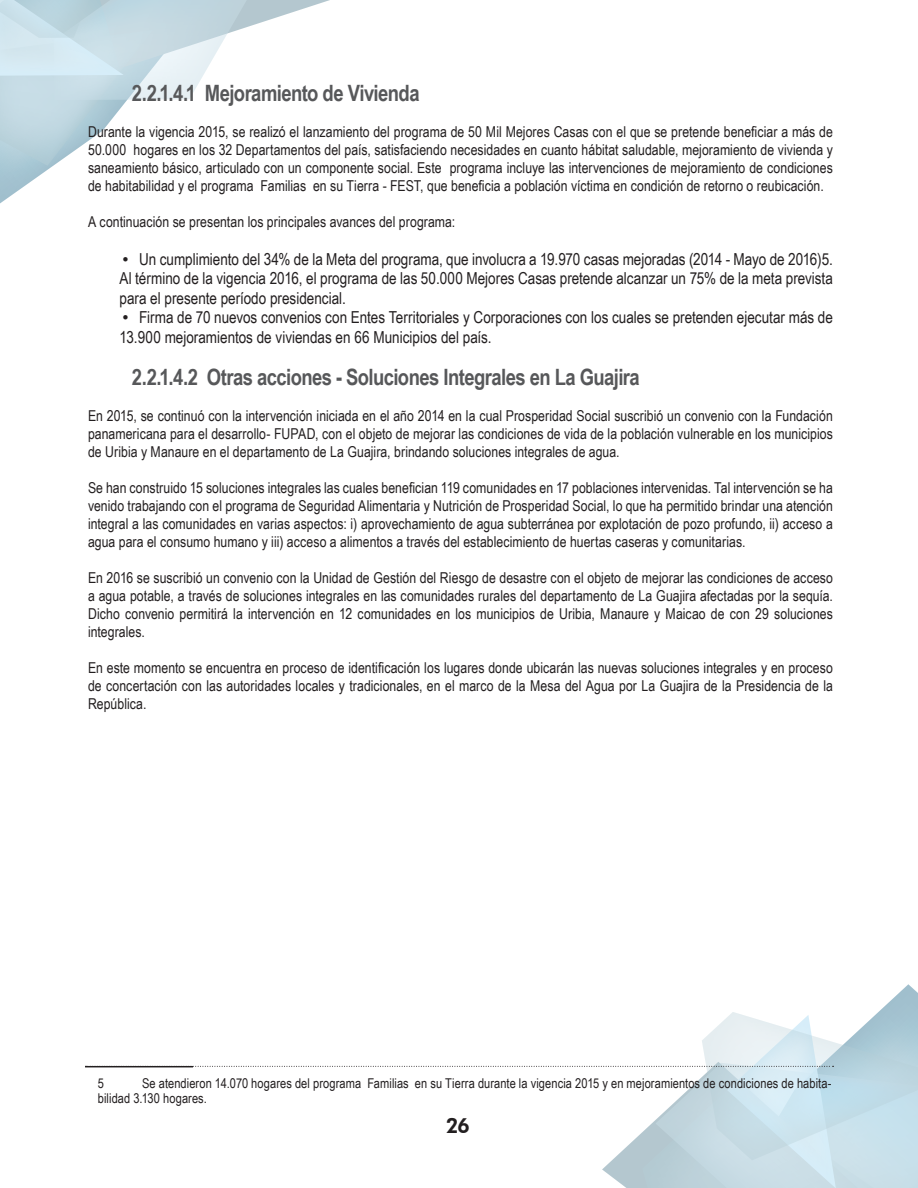
<style>
.page{position:relative;width:918px;height:1188px;background:#fff}
.page>*{position:absolute;margin:0;border:0;box-sizing:border-box;transform-origin:0 0}
.t1{font:700 22.5px "Arial Narrow";letter-spacing:-.025em;color:#57585a}
.t2{font:800 21px "Futura BT";color:#231f20}
.t3{font:16.5px/19.5px "Arial Narrow";color:#231f20;text-align:justify}
.t4{font:15px/18px "Arial Narrow";letter-spacing:.005em;color:#231f20;text-align:justify}
.t5{font:13.5px/15px "Arial Narrow";letter-spacing:.005em;color:#231f20}
.s1{font-family:"Futura BT";font-size:15px}
</style>
<div class="page">
<svg style="left:0;top:0;width:330px;height:203px"></svg>
<svg style="left:85px;top:984px;width:833px;height:204px"></svg>
<h1 class="t1" style="left:132px;top:76px;width:289px">2.2.1.4.1 Mejoramiento de Vivienda</h1>
<p class="t4" style="left:88px;top:123px;width:746px">Durante la vigencia 2015, se realizó el lanzamiento del programa de 50 Mil Mejores Casas con el que se pretende beneficiar a más de 50.000 hogares en los 32 Departamentos del país, satisfaciendo necesidades en cuanto hábitat saludable, mejoramiento de vivienda y saneamiento básico, articulado con un componente social. Este programa incluye las intervenciones de mejoramiento de condiciones de habitabilidad y el programa Familias en su Tierra - FEST, que beneficia a población víctima en condición de retorno o reubicación.</p>
<p class="t4" style="left:88px;top:213px;width:369px">A continuación se presentan los principales avances del programa:</p>
<p class="t3" style="left:120px;top:249px;width:715px"><span class="s1">•</span> Un cumplimiento del 34% de la Meta del programa, que involucra a 19.970 casas mejoradas (2014 - Mayo de 2016)5.<br>Al término de la vigencia 2016, el programa de las 50.000 Mejores Casas pretende alcanzar un 75% de la meta prevista para el presente período presidencial.</p>
<p class="t3" style="left:120px;top:307px;width:715px"><span class="s1">•</span> Firma de 70 nuevos convenios con Entes Territoriales y Corporaciones con los cuales se pretenden ejecutar más de<br>13.900 mejoramientos de viviendas en 66 Municipios del país.</p>
<h1 class="t1" style="left:132px;top:360px;width:510px">2.2.1.4.2 Otras acciones - Soluciones Integrales en La Guajira</h1>
<p class="t4" style="left:88px;top:406px;width:746px">En 2015, se continuó con la intervención iniciada en el año 2014 en la cual Prosperidad Social suscribió un convenio con la Fundación panamericana para el desarrollo- FUPAD, con el objeto de mejorar las condiciones de vida de la población vulnerable en los municipios de Uribia y Manaure en el departamento de La Guajira, brindando soluciones integrales de agua.</p>
<p class="t4" style="left:88px;top:478px;width:746px">Se han construido 15 soluciones integrales las cuales benefician 119 comunidades en 17 poblaciones intervenidas. Tal intervención se ha venido trabajando con el programa de Seguridad Alimentaria y Nutrición de Prosperidad Social, lo que ha permitido brindar una atención integral a las comunidades en varias aspectos: i) aprovechamiento de agua subterránea por explotación de pozo profundo, ii) acceso a agua para el consumo humano y iii) acceso a alimentos a través del establecimiento de huertas caseras y comunitarias.</p>
<p class="t4" style="left:88px;top:568px;width:747px">En 2016 se suscribió un convenio con la Unidad de Gestión del Riesgo de desastre con el objeto de mejorar las condiciones de acceso a agua potable, a través de soluciones integrales en las comunidades rurales del departamento de La Guajira afectadas por la sequía.<br>Dicho convenio permitirá la intervención en 12 comunidades en los municipios de Uribia, Manaure y Maicao de con 29 soluciones integrales.</p>
<p class="t4" style="left:88px;top:658px;width:746px">En este momento se encuentra en proceso de identificación los lugares donde ubicarán las nuevas soluciones integrales y en proceso de concertación con las autoridades locales y tradicionales, en el marco de la Mesa del Agua por La Guajira de la Presidencia de la República.</p>
<p class="t5" style="left:98px;top:1075px;width:735px;text-indent:44px">Se atendieron 14.070 hogares del programa Familias en su Tierra durante la vigencia 2015 y en mejoramientos de condiciones de habita&shy;bilidad 3.130 hogares.</p>
<p class="t5" style="left:98px;top:1075px;width:8px">5</p>
<h2 class="t2" style="left:446px;top:1113px;width:26px">26</h2>
</div>
